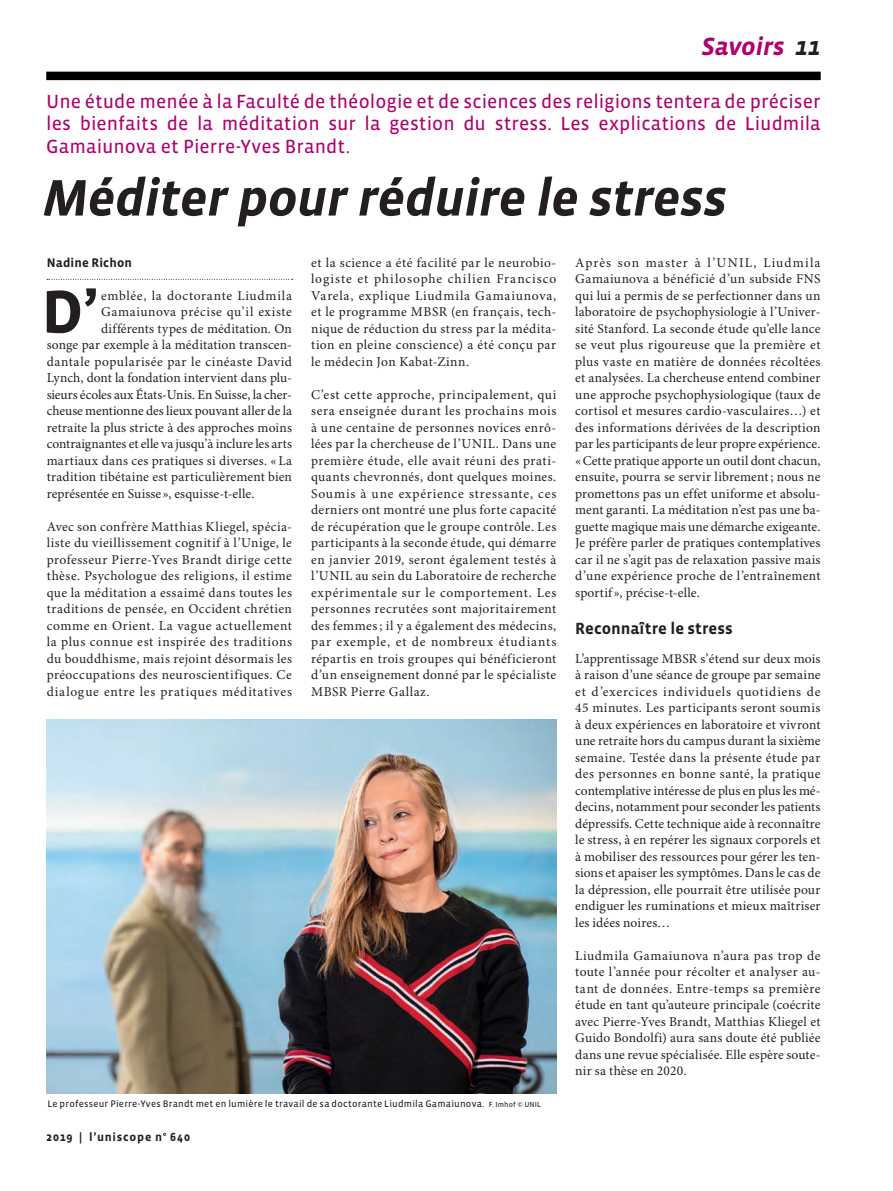
<style>
.page{position:relative;width:893px;height:1191px;background:#fff}
.page>*{position:absolute;margin:0;border:0;box-sizing:border-box;transform-origin:0 0}
.TEXTE_COURANT___2_LE{font:700 62.1px "Vista Sans";color:#231f20}
.TITRE_ARTICLE_copie{font:italic 700 52.5px "Vista Sans";letter-spacing:-.015em;color:#231f20}
.RUBRIQUE_HAUT_-_DROI{font:italic 700 25.5px "Vista Sans";letter-spacing:-.005em;color:#af016e}
.CHAPEAU_PHOTO{font:19.5px/22.5px "Vista Sans Reg";letter-spacing:.005em;color:#af016e;text-align:justify}
.INTERTITRE{font:700 16.5px "Vista Sans";color:#231f20}
.TEXTE_COURANT{font:13.5px/16.5px "Minion Pro";letter-spacing:.025em;color:#231f20;text-align:justify}
.TEXTE_COURANT___2_LE-2{font:13.5px "Minion Pro";letter-spacing:.01em;color:#231f20}
.TEXTE_COURANT___2_LE-3{font:13.5px "Minion Pro";letter-spacing:.04em;color:#231f20}
.TEXTE_COURANT___2_LE-4{font:13.5px "Minion Pro";letter-spacing:.045em;color:#231f20}
.TEXTE_COURANT___2_LE-5{font:13.5px "Minion Pro";letter-spacing:.05em;color:#231f20}
.SIGNATURE_ARTICLE{font:700 12.75px "Vista Sans";letter-spacing:.01em;color:#231f20}
.t1{font:700 12px "Vista Sans";letter-spacing:.065em;color:#231f20}
.LEGENDES{font:9.75px "Vista Sans Reg";letter-spacing:.02em;color:#231f20}
.s1{color:#231f20}
.s2{font-size:7.5px}
</style>
<div class="page">
<img style="left:47px;top:719px;width:509px;height:374px">
<div style="left:46px;top:72px;width:775px;height:8px;background:#000"></div>
<svg style="left:47px;top:279px;width:246px;height:1px"></svg>
<p class="RUBRIQUE_HAUT_-_DROI" style="left:701px;top:33px;width:121px">Savoirs <span class="s1">11</span></p>
<p class="CHAPEAU_PHOTO" style="left:46px;top:90px;width:776px">Une étude menée à la Faculté de théologie et de sciences des religions tentera de préciser les bienfaits de la méditation sur la gestion du stress. Les explications de Liudmila Gamaiunova et Pierre-Yves Brandt.</p>
<p class="TITRE_ARTICLE_copie" style="left:43px;top:171px;width:686px">Méditer pour réduire le stress</p>
<p class="SIGNATURE_ARTICLE" style="left:47px;top:256px;width:87px">Nadine Richon</p>
<p class="TEXTE_COURANT___2_LE" style="left:41px;top:280px;width:58px">D’</p>
<p class="TEXTE_COURANT___2_LE-5" style="left:101px;top:287px;width:192px">emblée, la doctorante Liudmila</p>
<p class="TEXTE_COURANT___2_LE-4" style="left:101px;top:304px;width:192px">Gamaiunova précise qu’il existe</p>
<p class="TEXTE_COURANT___2_LE-2" style="left:101px;top:320px;width:192px">différents types de méditation. On</p>
<p class="TEXTE_COURANT___2_LE-2" style="left:47px;top:337px;width:247px">songe par exemple à la méditation transcen-</p>
<p class="TEXTE_COURANT___2_LE-3" style="left:47px;top:353px;width:247px">dantale popularisée par le cinéaste David</p>
<p class="TEXTE_COURANT___2_LE-2" style="left:47px;top:370px;width:247px">Lynch, dont la fondation intervient dans plu-</p>
<p class="TEXTE_COURANT___2_LE-2" style="left:47px;top:386px;width:247px">sieurs écoles aux États-Unis. En Suisse, la cher-</p>
<p class="TEXTE_COURANT___2_LE-2" style="left:47px;top:403px;width:247px">cheuse mentionne des lieux pouvant aller de la</p>
<p class="TEXTE_COURANT___2_LE-2" style="left:47px;top:419px;width:247px">retraite la plus stricte à des approches moins</p>
<p class="TEXTE_COURANT___2_LE-2" style="left:47px;top:436px;width:247px">contraignantes et elle va jusqu’à inclure les arts</p>
<p class="TEXTE_COURANT___2_LE-2" style="left:47px;top:452px;width:247px">martiaux dans ces pratiques si diverses. «La</p>
<p class="TEXTE_COURANT___2_LE-2" style="left:47px;top:469px;width:247px">tradition tibétaine est particulièrement bien</p>
<p class="TEXTE_COURANT___2_LE-2" style="left:47px;top:485px;width:209px">représentée en Suisse», esquisse-t-elle.</p>
<p class="TEXTE_COURANT" style="left:47px;top:519px;width:247px">Avec son confrère Matthias Kliegel, spécia&shy;liste du vieillissement cognitif à l’Unige, le professeur Pierre-Yves Brandt dirige cette thèse. Psychologue des religions, il estime que la méditation a essaimé dans toutes les traditions de pensée, en Occident chrétien comme en Orient. La vague actuellement la plus connue est inspirée des traditions du bouddhisme, mais rejoint désormais les préoccupations des neuroscientifiques. Ce dialogue entre les pratiques méditatives</p>
<p class="TEXTE_COURANT" style="left:311px;top:255px;width:247px">et la science a été facilité par le neurobio&shy;logiste et philosophe chilien Francisco Varela, explique Liudmila Gamaiunova, et le programme MBSR (en français, tech&shy;nique de réduction du stress par la médita&shy;tion en pleine conscience) a été conçu par le médecin Jon Kabat-Zinn.</p>
<p class="TEXTE_COURANT" style="left:311px;top:387px;width:247px">C’est cette approche, principalement, qui sera enseignée durant les prochains mois à une centaine de personnes novices enrô&shy;lées par la chercheuse de l’UNIL. Dans une première étude, elle avait réuni des prati&shy;quants chevronnés, dont quelques moines.<br>Soumis à une expérience stressante, ces derniers ont montré une plus forte capacité de récupération que le groupe contrôle. Les participants à la seconde étude, qui démarre en janvier 2019, seront également testés à l’UNIL au sein du Laboratoire de recherche expérimentale sur le comportement. Les personnes recrutées sont majoritairement des femmes; il y a également des médecins, par exemple, et de nombreux étudiants répartis en trois groupes qui bénéficieront d’un enseignement donné par le spécialiste MBSR Pierre Gallaz.</p>
<p class="LEGENDES" style="left:47px;top:1098px;width:495px">Le professeur Pierre-Yves Brandt met en lumière le travail de sa doctorante Liudmila Gamaiunova. <span class="s2">F. Imhof © UNIL</span></p>
<p class="t1" style="left:46px;top:1130px;width:145px">2019 | l’uniscope n° 640</p>
<p class="TEXTE_COURANT" style="left:575px;top:255px;width:247px">Après son master à l’UNIL, Liudmila Gamaiunova a bénéficié d’un subside FNS qui lui a permis de se perfectionner dans un laboratoire de psychophysiologie à l’Univer&shy;sité Stanford. La seconde étude qu’elle lance se veut plus rigoureuse que la première et plus vaste en matière de données récoltées et analysées. La chercheuse entend combiner une approche psychophysiologique (taux de cortisol et mesures cardio-vasculaires…) et des informations dérivées de la description par les participants de leur propre expérience. «Cette pratique apporte un outil dont chacun, ensuite, pourra se servir librement; nous ne promettons pas un effet uniforme et absolu&shy;ment garanti. La méditation n’est pas une ba&shy;guette magique mais une démarche exigeante.<br>Je préfère parler de pratiques contemplatives car il ne s’agit pas de relaxation passive mais d’une expérience proche de l’entraînement sportif », précise-t-elle.</p>
<p class="INTERTITRE" style="left:575px;top:620px;width:159px">Reconnaître le stress</p>
<p class="TEXTE_COURANT" style="left:575px;top:651px;width:247px">L’apprentissage MBSR s’étend sur deux mois à raison d’une séance de groupe par semaine et d’exercices individuels quotidiens de 45 minutes. Les participants seront soumis à deux expériences en laboratoire et vivront une retraite hors du campus durant la sixième semaine. Testée dans la présente étude par des personnes en bonne santé, la pratique contemplative intéresse de plus en plus les mé&shy;decins, notamment pour seconder les patients dépressifs. Cette technique aide à reconnaître le stress, à en repérer les signaux corporels et à mobiliser des ressources pour gérer les ten&shy;sions et apaiser les symptômes. Dans le cas de la dépression, elle pourrait être utilisée pour endiguer les ruminations et mieux maîtriser les idées noires…</p>
<p class="TEXTE_COURANT" style="left:575px;top:948px;width:247px">Liudmila Gamaiunova n’aura pas trop de toute l’année pour récolter et analyser au&shy;tant de données. Entre-temps sa première étude en tant qu’auteure principale (coécrite avec Pierre-Yves Brandt, Matthias Kliegel et Guido Bondolfi) aura sans doute été publiée dans une revue spécialisée. Elle espère soute&shy;nir sa thèse en 2020.</p>
</div>
